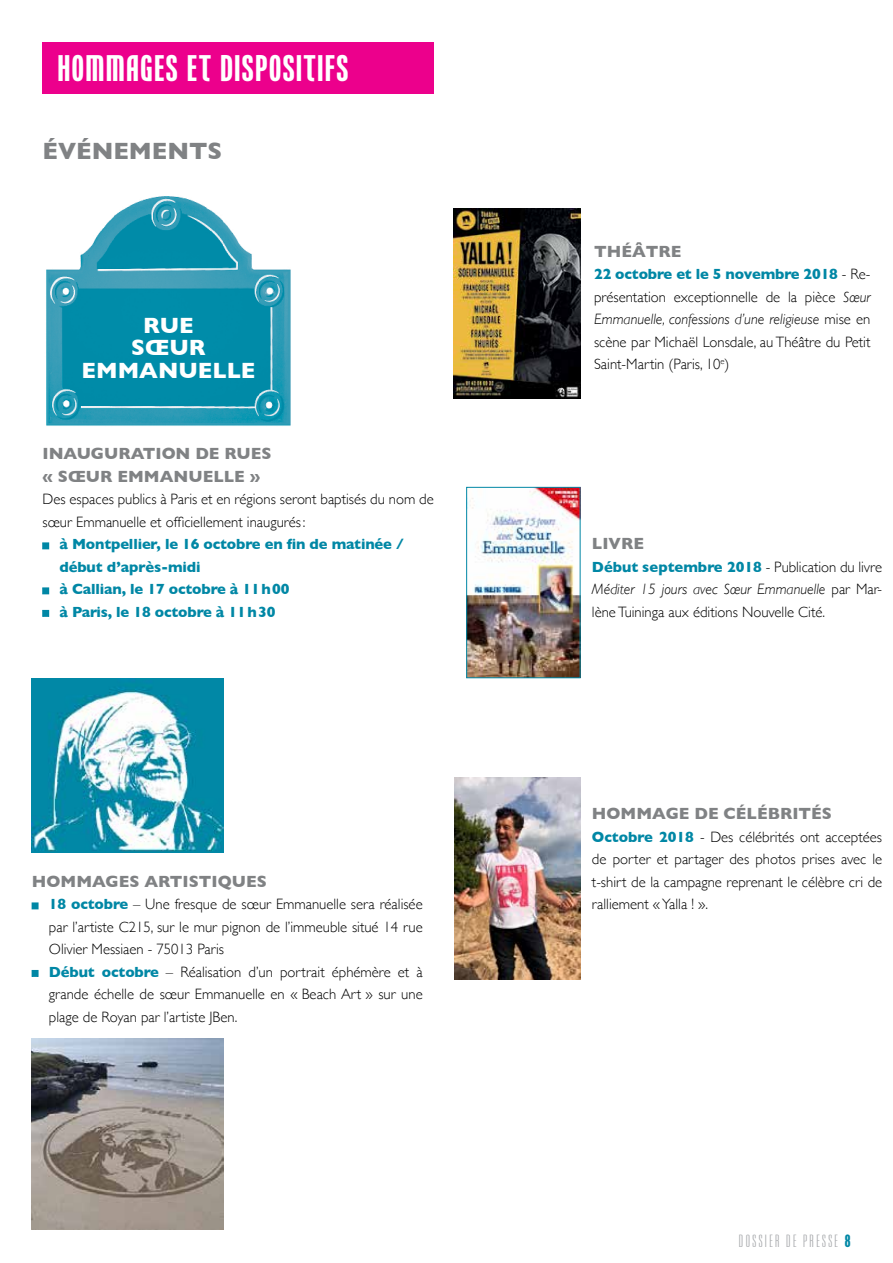
<style>
.page{position:relative;width:893px;height:1263px;background:#fff}
.page>*{position:absolute;margin:0;border:0;box-sizing:border-box;transform-origin:0 0}
.t1{font:700 37.5px "Freytag Pro";letter-spacing:.05em;color:#fff}
.t2{font:700 24px "Gill Sans";color:#808284}
.t3{font:700 22.5px/22.5px "Gill Sans";color:#fff;text-align:center}
.t4{font:200 18px "Freytag Pro";letter-spacing:.135em;color:#a7a9ac}
.t5{font:700 16.5px/22.5px "Gill Sans";color:#808284}
.t6{font:300 15px/22.5px "Gill Sans";color:#000;text-align:justify}
.t7{font:700 15px/22.5px "Gill Sans";letter-spacing:-.01em;color:#0087a5}
.s1{font-weight:700;color:#0087a5}
.s2{font-style:italic}
</style>
<div class="page">
<svg style="left:43px;top:543px;width:6px;height:6px"></svg>
<svg style="left:43px;top:588px;width:6px;height:6px"></svg>
<div style="left:43px;top:610px;width:6px;height:7px;border:1px solid #0087a5"></div>
<div style="left:43px;top:43px;width:391px;height:51px;background:#ec008c"></div>
<img style="left:46px;top:196px;width:245px;height:230px">
<svg style="left:32px;top:903px;width:6px;height:6px"></svg>
<div style="left:32px;top:970px;width:6px;height:7px;border:1px solid #0087a5"></div>
<img style="left:453px;top:208px;width:128px;height:191px">
<img style="left:468px;top:489px;width:111px;height:187px">
<div style="left:466px;top:487px;width:115px;height:191px;border:1px solid #0087a5"></div>
<img style="left:454px;top:777px;width:127px;height:202px">
<img style="left:32px;top:678px;width:191px;height:174px">
<img style="left:32px;top:1038px;width:191px;height:191px">
<h1 class="t1" style="left:58px;top:50px;width:292px">HOMMAGES ET DISPOSITIFS</h1>
<h2 class="t2" style="left:43px;top:138px;width:181px">ÉVÉNEMENTS</h2>
<h3 class="t3" style="left:82px;top:314px;width:175px">RUE<br>SŒUR<br>EMMANUELLE</h3>
<p class="t5" style="left:43px;top:442px;width:231px">INAUGURATION DE RUES « SŒUR EMMANUELLE »</p>
<p class="t6" style="left:43px;top:489px;width:393px">Des espaces publics à Paris et en régions seront baptisés du nom de sœur Emmanuelle et officiellement inaugurés :</p>
<p class="t7" style="left:60px;top:532px;width:346px">à Montpellier, le 16 octobre en fin de matinée / début d’après-midi<br>à Callian, le 17 octobre à 11 h 00<br>à Paris, le 18 octobre à 11 h 30</p>
<p class="t5" style="left:32px;top:870px;width:236px">HOMMAGES ARTISTIQUES</p>
<p class="t6" style="left:49px;top:894px;width:375px;text-align:left"><span class="s1">18 octobre</span> – Une fresque de sœur Emmanuelle sera réalisée par l’artiste C215, sur le mur pignon de l’immeuble situé 14 rue Olivier Messiaen - 75013 Paris<br><span class="s1">Début octobre</span> – Réalisation d’un portrait éphémère et à grande échelle de sœur Emmanuelle en « Beach Art » sur une plage de Royan par l’artiste JBen.</p>
<p class="t5" style="left:594px;top:240px;width:89px">THÉÂTRE</p>
<p class="t6" style="left:594px;top:262px;width:278px"><span class="s1">22 octobre et le 5 novembre 2018</span> - Re&shy;présentation exceptionnelle de la pièce <span class="s2">Sœur Emmanuelle, confessions d’une religieuse</span> mise en scène par Michaël Lonsdale, au Théâtre du Petit Saint-Martin (Paris, 10<sup>e</sup>)</p>
<p class="t5" style="left:592px;top:532px;width:54px">LIVRE</p>
<p class="t6" style="left:592px;top:555px;width:292px"><span class="s1">Début septembre 2018</span> - Publication du livre <span class="s2">Méditer 15 jours avec Sœur Emmanuelle</span> par Mar&shy;lène Tuininga aux éditions Nouvelle Cité.</p>
<p class="t5" style="left:592px;top:802px;width:242px">HOMMAGE DE CÉLÉBRITÉS</p>
<p class="t6" style="left:592px;top:825px;width:292px"><span class="s1">Octobre 2018</span> - Des célébrités ont acceptées de porter et partager des photos prises avec le t-shirt de la campagne reprenant le célèbre cri de ralliement « Yalla ! ».</p>
<p class="t4" style="left:739px;top:1230px;width:113px">DOSSIER DE PRESSE <span class="s1">8</span></p>
</div>
